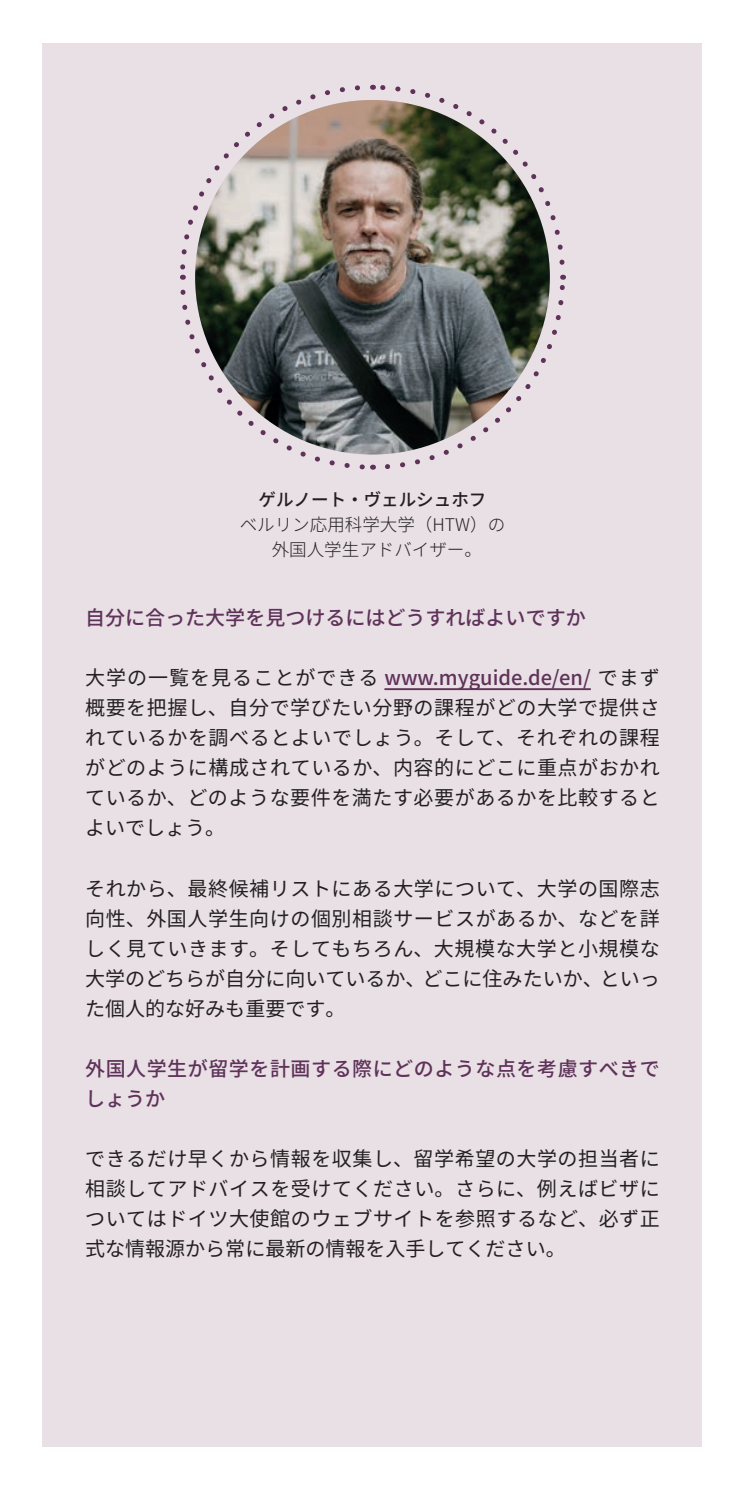
<style>
.page{position:relative;width:745px;height:1489px;background:#fff}
.page>*{position:absolute;margin:0;border:0;box-sizing:border-box;transform-origin:0 0}
.t1{font:20px/30px "Source Han Sans JP";color:#231f20;text-align:justify}
.t2{font:500 20px/30px "Source Han Sans JP";letter-spacing:.015em;color:#5f325a}
.t3{font:300 17.5px/25px "Source Han Sans JP";color:#231f20;text-align:center}
.t4{font:500 17.5px "Source Han Sans JP";color:#231f20}
.s1{font-weight:500;color:#5f325a}
</style>
<div class="page">
<div style="left:43px;top:43px;width:659px;height:1403px;background:#e8e0e4"></div>
<img style="left:195px;top:100px;width:354px;height:354px;border-radius:177px">
<hr style="left:384px;top:688px;width:206px;height:2px;background:#5f325a">
<svg style="left:382px;top:275px;width:184px;height:194px"></svg>
<img style="left:372px;top:84px;width:193px;height:184px">
<svg style="left:180px;top:85px;width:183px;height:195px"></svg>
<svg style="left:180px;top:287px;width:193px;height:183px"></svg>
<p class="t4" style="left:258px;top:490px;width:229px">ゲルノート・ヴェルシュホフ</p>
<p class="t3" style="left:239px;top:512px;width:267px">ベルリン応用科学大学（HTW）の外国人学生アドバイザー。</p>
<p class="t2" style="left:85px;top:603px;width:501px">自分に合った大学を見つけるにはどうすればよいですか</p>
<p class="t1" style="left:85px;top:663px;width:576px">大学の一覧を見ることができる <span class="s1">www.myguide.de/en/</span> でまず概要を把握し、自分で学びたい分野の課程がどの大学で提供されているかを調べるとよいでしょう。そして、それぞれの課程がどのように構成されているか、内容的にどこに重点がおかれているか、どのような要件を満たす必要があるかを比較するとよいでしょう。</p>
<p class="t1" style="left:85px;top:873px;width:576px">それから、最終候補リストにある大学について、大学の国際志向性、外国人学生向けの個別相談サービスがあるか、などを詳しく見ていきます。そしてもちろん、大規模な大学と小規模な大学のどちらが自分に向いているか、どこに住みたいか、といった個人的な好みも重要です。</p>
<p class="t2" style="left:85px;top:1053px;width:576px">外国人学生が留学を計画する際にどのような点を考慮すべきでしょうか</p>
<p class="t1" style="left:85px;top:1143px;width:576px">できるだけ早くから情報を収集し、留学希望の大学の担当者に相談してアドバイスを受けてください。さらに、例えばビザについてはドイツ大使館のウェブサイトを参照するなど、必ず正式な情報源から常に最新の情報を入手してください。</p>
</div>
